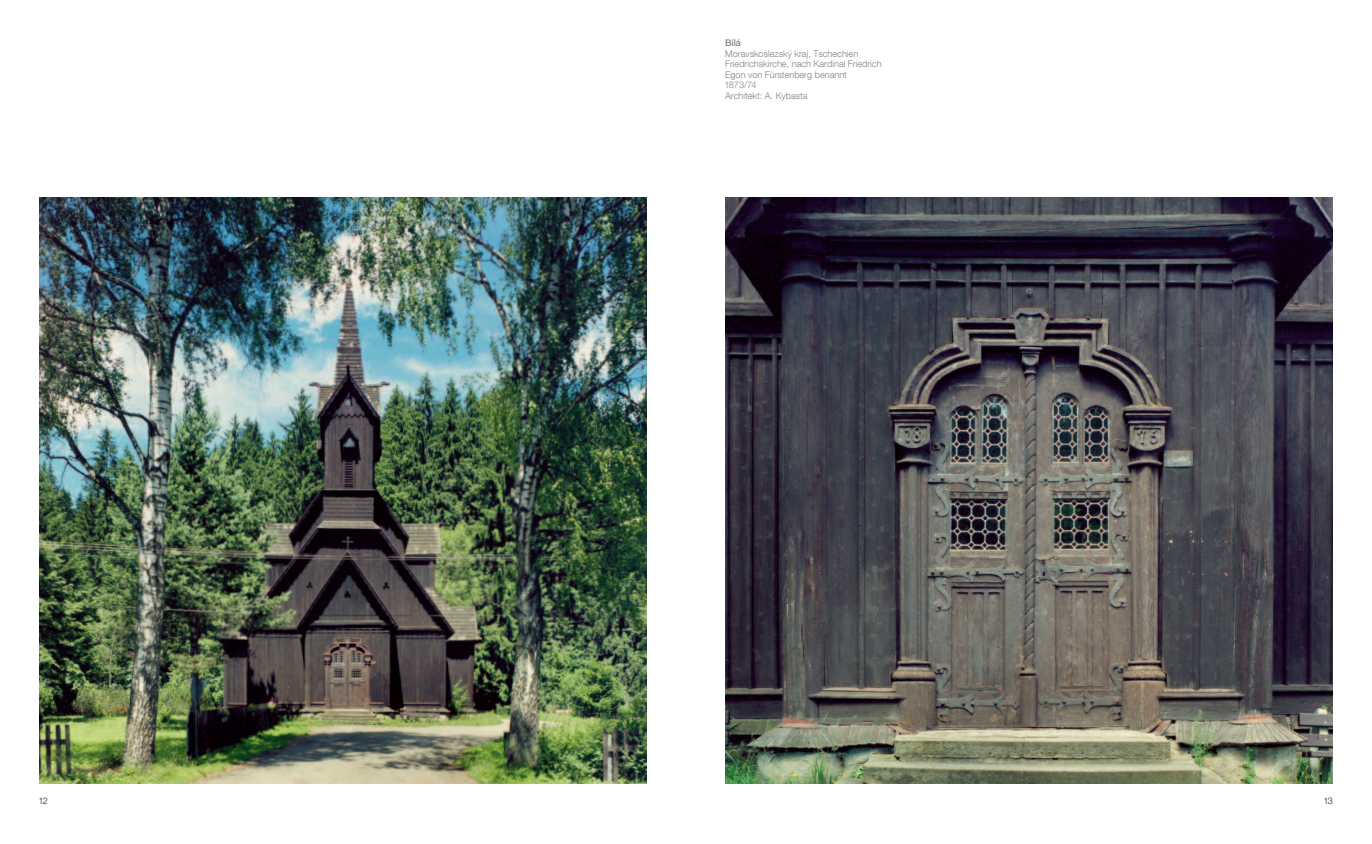
<style>
.page{position:relative;width:1372px;height:844px;background:#fff}
.page>*{position:absolute;margin:0;border:0;box-sizing:border-box;transform-origin:0 0}
.t1{font:300 9.1px/10.5px "Helvetica Neue LT Com";color:#808285}
.t2{font:300 9.1px "Helvetica Neue";letter-spacing:-.04em;color:#808285}
.t3{font:300 9.1px "Helvetica Neue";color:#231f20}
.t4{font:500 9.1px "Helvetica Neue LT Com";color:#808285}
</style>
<div class="page">
<img style="left:40px;top:198px;width:606px;height:585px">
<img style="left:726px;top:198px;width:606px;height:585px">
<p class="t3" style="left:39px;top:797px;width:11px">12</p>
<p class="t4" style="left:725px;top:40px;width:17px">Bílá</p>
<p class="t1" style="left:725px;top:50px;width:158px">Moravskoslezský kraj, Tschechien<br>Friedrichskirche, nach Kardinal Friedrich<br>Egon von Fürstenberg benannt</p>
<p class="t2" style="left:724px;top:82px;width:34px">1873/74</p>
<p class="t1" style="left:725px;top:92px;width:84px">Architekt: A. Kybasta</p>
<p class="t3" style="left:1324px;top:797px;width:11px">13</p>
</div>
